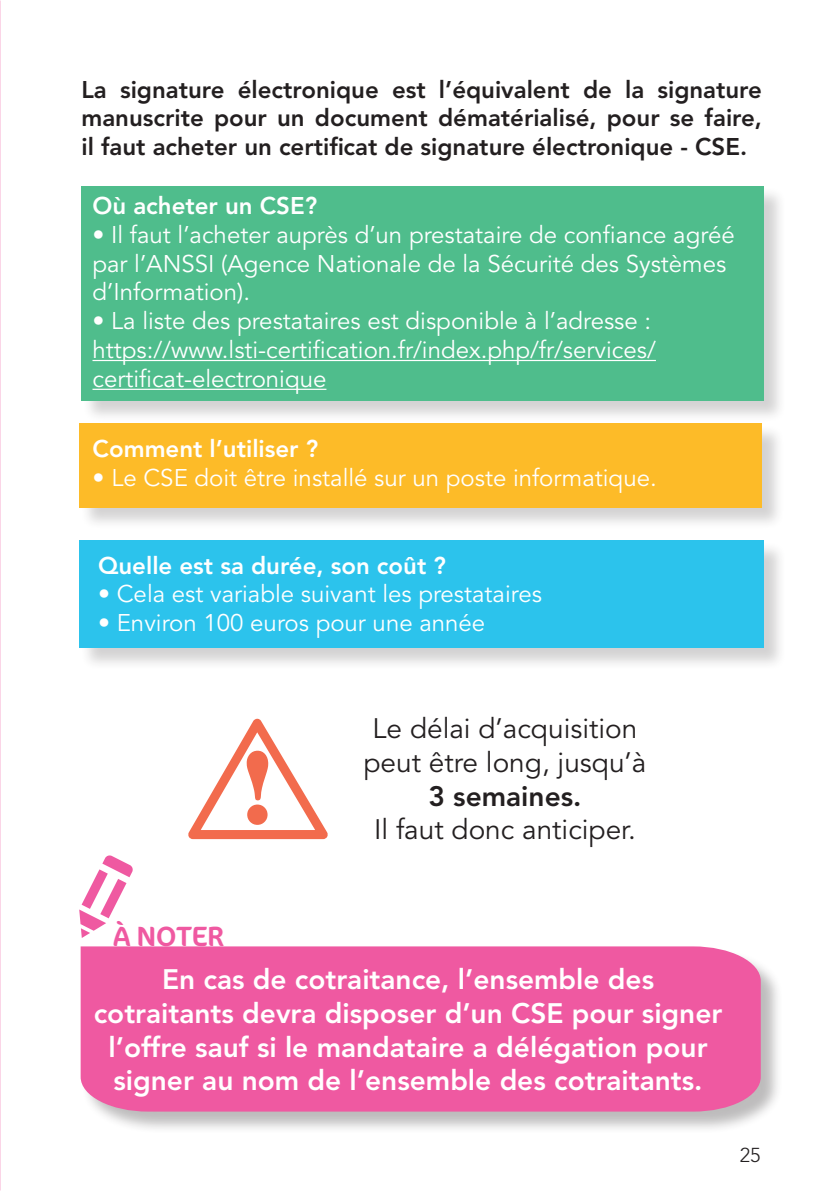
<style>
.page{position:relative;width:840px;height:1191px;background:#fff}
.page>*{position:absolute;margin:0;border:0;box-sizing:border-box;transform-origin:0 0}
.t1{font:800 28px/33.6px "Avenir LT Std";color:#fff;text-align:center}
.t2{font:28px/33.6px "Avenir LT Std";color:#231f20;text-align:center}
.t3{font:800 28px "Avenir LT Std";color:#231f20}
.t4{font:28px "Cocon";color:#ef59a1}
.t5{font:24px/28.8px "Avenir LT Std";color:#fff}
.t6{font:800 24px/28.8px "Avenir LT Std";color:#231f20;text-align:justify}
.t7{font:800 24px "Avenir LT Std";color:#fff}
.t8{font:300 20px "Avenir LT Std";color:#231f20}
</style>
<div class="page">
<svg style="left:188px;top:718px;width:140px;height:121px"></svg>
<div style="left:82px;top:186px;width:703px;height:237px;background:#231f20;opacity:.2"></div>
<div style="left:82px;top:186px;width:681px;height:215px;background:#4fbd8c"></div>
<div style="left:80px;top:424px;width:704px;height:105px;background:#231f20;opacity:.2"></div>
<div style="left:79px;top:423px;width:682px;height:84px;background:#fdbb28"></div>
<div style="left:80px;top:541px;width:705px;height:129px;background:#231f20;opacity:.2"></div>
<div style="left:79px;top:540px;width:684px;height:108px;background:#2cc3ec"></div>
<hr style="left:92px;top:360px;width:563px;height:1px;background:#fff">
<hr style="left:92px;top:389px;width:234px;height:1px;background:#fff">
<div style="left:81px;top:946px;width:701px;height:188px;background:#231f20;opacity:.3"></div>
<div style="left:81px;top:946px;width:679px;height:165px;background:#ef59a1"></div>
<svg style="left:79px;top:855px;width:54px;height:83px"></svg>
<div style="left:83px;top:947px;width:54px;height:8px;background:#ef59a1"></div>
<p class="t6" style="left:81px;top:75px;width:681px">La signature électronique est l’équivalent de la signature manuscrite pour un document dématérialisé, pour se faire, il faut acheter un certificat de signature électronique - CSE.</p>
<p class="t7" style="left:92px;top:191px;width:226px">Où acheter un CSE?</p>
<p class="t5" style="left:92px;top:221px;width:643px">• Il faut l’acheter auprès d’un prestataire de confiance agréé par l’ANSSI (Agence Nationale de la Sécurité des Systèmes d’Information).</p>
<p class="t5" style="left:92px;top:307px;width:564px">• La liste des prestataires est disponible à l’adresse : https://www.lsti-certification.fr/index.php/fr/services/ certificat-electronique</p>
<p class="t7" style="left:93px;top:435px;width:227px">Comment l’utiliser ?</p>
<p class="t5" style="left:93px;top:464px;width:565px">• Le CSE doit être installé sur un poste informatique.</p>
<p class="t7" style="left:98px;top:551px;width:349px">Quelle est sa durée, son coût ?</p>
<p class="t5" style="left:98px;top:580px;width:445px">• Cela est variable suivant les prestataires</p>
<p class="t5" style="left:98px;top:609px;width:388px">• Environ 100 euros pour une année</p>
<p class="t2" style="left:363px;top:712px;width:284px">Le délai d’acquisition peut être long, jusqu’à</p>
<p class="t3" style="left:428px;top:779px;width:154px">3 semaines.</p>
<p class="t2" style="left:374px;top:813px;width:263px">Il faut donc anticiper.</p>
<p class="t4" style="left:113px;top:920px;width:113px">À NOTER</p>
<p class="t1" style="left:94px;top:963px;width:629px">En cas de cotraitance, l’ensemble des cotraitants devra disposer d’un CSE pour signer l’offre sauf si le mandataire a délégation pour signer au nom de l’ensemble des cotraitants.</p>
<p class="t8" style="left:739px;top:1143px;width:22px">25</p>
</div>
